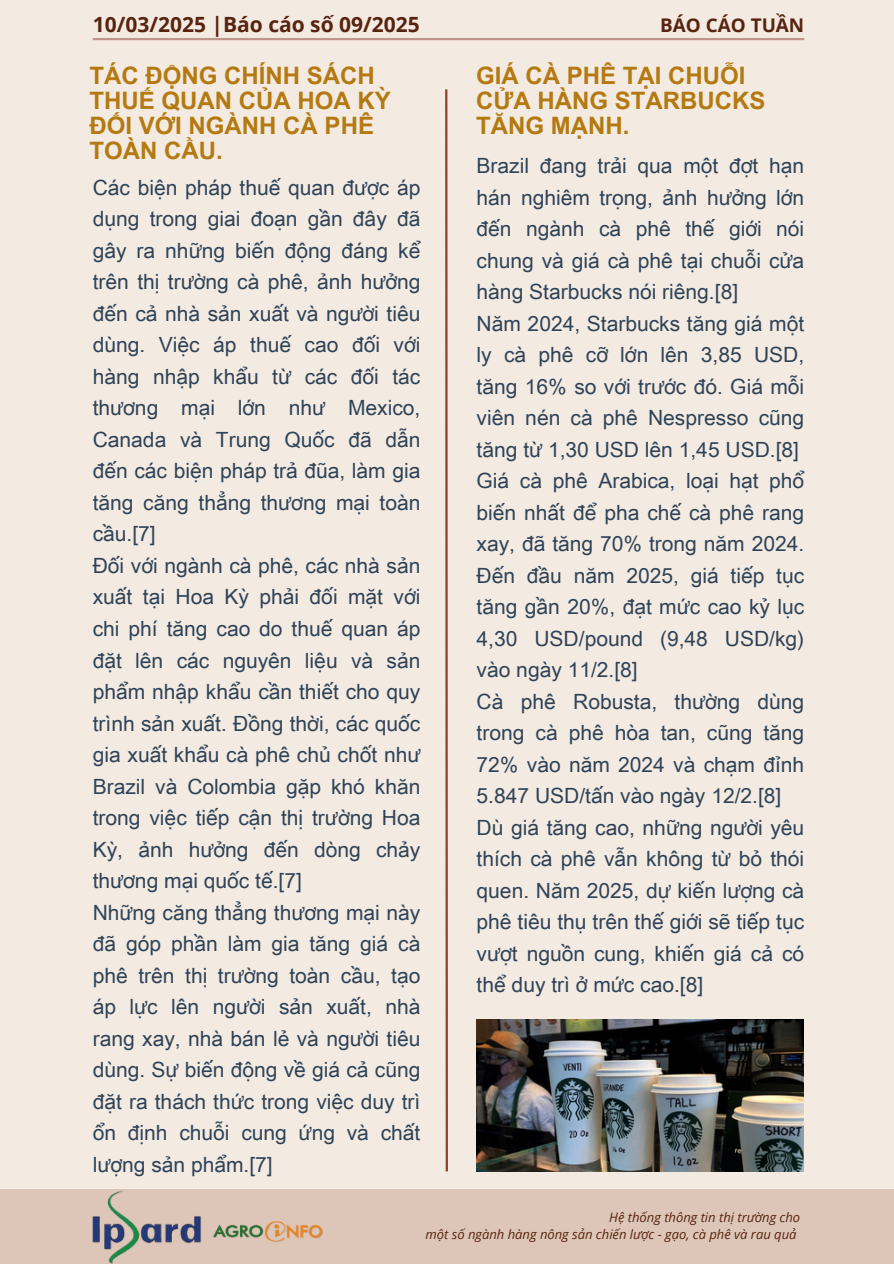
<style>
.page{position:relative;width:894px;height:1264px;background:#fff}
.page>*{position:absolute;margin:0;border:0;box-sizing:border-box;transform-origin:0 0}
.t1{font:700 24px/24.8px "Arial Unicode MS";color:#b47a11}
.t2{font:21px/31.5px "Arial Unicode MS";color:#2f4357}
.t3{font:700 21px "Open Sans";color:#58240f}
.t4{font:700 18.9px "Open Sans";color:#58240f}
.t5{font:italic 13.05px "Open Sans";color:#58240f}
</style>
<div class="page">
<div style="left:0;top:0;width:893px;height:1263px;background:#f3eae2"></div>
<hr style="left:93px;top:38px;width:711px;height:2px;background:#8c4131">
<svg style="left:445px;top:89px;width:3px;height:1083px;background:#a56a5c"></svg>
<div style="left:0;top:1189px;width:893px;height:74px;background:#ddc6b7"></div>
<img style="left:92px;top:1190px;width:110px;height:73px">
<img style="left:213px;top:1221px;width:110px;height:21px">
<img style="left:476px;top:1019px;width:327px;height:152px">
<h2 class="t3" style="left:93px;top:10px;width:328px">10/03/2025 |Báo cáo số 09/2025</h2>
<h4 class="t4" style="left:660px;top:11px;width:145px">BÁO CÁO TUẦN</h4>
<h3 class="t1" style="left:89px;top:62px;width:303px">TÁC ĐỘNG CHÍNH SÁCH<br>THUẾ QUAN CỦA HOA KỲ<br>ĐỐI VỚI NGÀNH CÀ PHÊ<br>TOÀN CẦU.</h3>
<h3 class="t2" style="left:93px;top:171px;width:329px">Các biện pháp thuế quan được áp dụng trong giai đoạn gần đây đã gây ra những biến động đáng kể trên thị trường cà phê, ảnh hưởng đến cả nhà sản xuất và người tiêu dùng. Việc áp thuế cao đối với hàng nhập khẩu từ các đối tác thương mại lớn như Mexico,<br>Canada và Trung Quốc đã dẫn đến các biện pháp trả đũa, làm gia tăng căng thẳng thương mại toàn cầu.[7]<br>Đối với ngành cà phê, các nhà sản xuất tại Hoa Kỳ phải đối mặt với chi phí tăng cao do thuế quan áp đặt lên các nguyên liệu và sản phẩm nhập khẩu cần thiết cho quy trình sản xuất. Đồng thời, các quốc gia xuất khẩu cà phê chủ chốt như<br>Brazil và Colombia gặp khó khăn trong việc tiếp cận thị trường Hoa<br>Kỳ, ảnh hưởng đến dòng chảy thương mại quốc tế.[7]<br>Những căng thẳng thương mại này đã góp phần làm gia tăng giá cà phê trên thị trường toàn cầu, tạo áp lực lên người sản xuất, nhà rang xay, nhà bán lẻ và người tiêu dùng. Sự biến động về giá cả cũng đặt ra thách thức trong việc duy trì ổn định chuỗi cung ứng và chất lượng sản phẩm.[7]</h3>
<h1 class="t1" style="left:476px;top:62px;width:291px">GIÁ CÀ PHÊ TẠI CHUỖI<br>CỬA HÀNG STARBUCKS<br>TĂNG MẠNH.</h1>
<p class="t2" style="left:476px;top:149px;width:329px">Brazil đang trải qua một đợt hạn hán nghiêm trọng, ảnh hưởng lớn đến ngành cà phê thế giới nói chung và giá cà phê tại chuỗi cửa hàng Starbucks nói riêng.[8]<br>Năm 2024, Starbucks tăng giá một ly cà phê cỡ lớn lên 3,85 USD, tăng 16% so với trước đó. Giá mỗi viên nén cà phê Nespresso cũng tăng từ 1,30 USD lên 1,45 USD.[8]<br>Giá cà phê Arabica, loại hạt phổ biến nhất để pha chế cà phê rang xay, đã tăng 70% trong năm 2024.<br>Đến đầu năm 2025, giá tiếp tục tăng gần 20%, đạt mức cao kỷ lục<br>4,30 USD/pound (9,48 USD/kg) vào ngày 11/2.[8]<br>Cà phê Robusta, thường dùng trong cà phê hòa tan, cũng tăng<br>72% vào năm 2024 và chạm đỉnh<br>5.847 USD/tấn vào ngày 12/2.[8]<br>Dù giá tăng cao, những người yêu thích cà phê vẫn không từ bỏ thói quen. Năm 2025, dự kiến lượng cà phê tiêu thụ trên thế giới sẽ tiếp tục vượt nguồn cung, khiến giá cả có thể duy trì ở mức cao.[8]</p>
<p class="t5" style="left:609px;top:1208px;width:192px">Hệ thống thông tin thị trường cho</p>
<h1 class="t5" style="left:425px;top:1225px;width:372px">một số ngành hàng nông sản chiến lược - gạo, cà phê và rau quả</h1>
</div>
